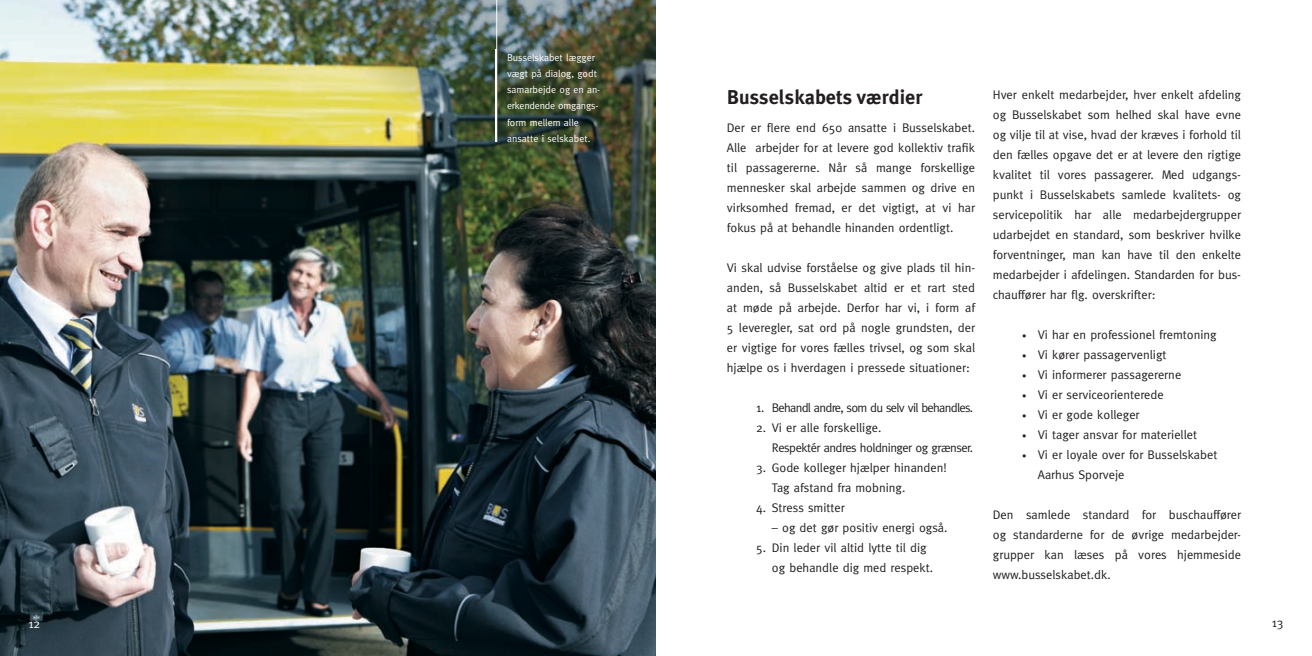
<style>
.page{position:relative;width:1312px;height:656px;background:#fff}
.page>*{position:absolute;margin:0;border:0;box-sizing:border-box;transform-origin:0 0}
.t1{font:700 20px "Meta Plus";color:#231f20}
.t2{font:12.5px/20px "Meta Normal";color:#231f20;text-align:justify}
.t3{font:12.5px/20px "Meta Normal";letter-spacing:-.04em;color:#231f20}
.t4{font:12.5px "Meta Normal";letter-spacing:-.055em;color:#231f20}
.t5{font:12.5px "Meta Normal";color:#fff}
.t6{font:10px/16.2px "Meta Normal";color:#fff}
.s1{font-size:8.75px}
</style>
<div class="page">
<img style="left:0;top:234px;width:656px;height:422px">
<img style="left:0;top:0;width:656px;height:234px">
<hr style="left:496px;top:0;width:1px;height:142px;background:#fff">
<hr style="left:494px;top:50px;width:2px;height:92px;background:#fff">
<p class="t6" style="left:507px;top:49px;width:95px">Busselskabet lægger vægt på dialog, godt samarbejde og en an&shy;erkendende omgangs&shy;form mellem alle ansatte i selskabet.</p>
<h1 class="t1" style="left:726px;top:86px;width:197px">Busselskabets værdier</h1>
<p class="t2" style="left:726px;top:117px;width:250px">Der er flere end 650 ansatte i Busselskabet.<br>Alle arbejder for at levere god kollektiv trafik til passagererne. Når så mange forskellige mennesker skal arbejde sammen og drive en virksomhed fremad, er det vigtigt, at vi har fokus på at behandle hinanden ordentligt.</p>
<p class="t2" style="left:726px;top:257px;width:250px">Vi skal udvise forståelse og give plads til hin&shy;anden, så Busselskabet altid er et rart sted at møde på arbejde. Derfor har vi, i form af 5 leveregler, sat ord på nogle grundsten, der er vigtige for vores fælles trivsel, og som skal hjælpe os i hverdagen i pressede situationer:</p>
<p class="t4" style="left:756px;top:400px;width:218px">1. Behandl andre, som du selv vil behandles.</p>
<p class="t3" style="left:771px;top:417px;width:202px;text-indent:-16px">2. Vi er alle forskellige.<br>Respektér andres holdninger og grænser.</p>
<p class="t2" style="left:771px;top:457px;width:176px;text-indent:-16px">3. Gode kolleger hjælper hinanden!<br>Tag afstand fra mobning.</p>
<p class="t2" style="left:756px;top:497px;width:90px">4. Stress smitter</p>
<p class="t2" style="left:771px;top:517px;width:177px">– og det gør positiv energi også.</p>
<p class="t2" style="left:771px;top:537px;width:163px;text-indent:-16px">5. Din leder vil altid lytte til dig og behandle dig med respekt.</p>
<p class="t2" style="left:992px;top:84px;width:250px">Hver enkelt medarbejder, hver enkelt afdeling og Busselskabet som helhed skal have evne og vilje til at vise, hvad der kræves i forhold til den fælles opgave det er at levere den rigtige kvalitet til vores passagerer. Med udgangs&shy;punkt i Busselskabets samlede kvalitets- og servicepolitik har alle medarbejdergrupper udarbejdet en standard, som beskriver hvilke forventninger, man kan have til den enkelte medarbejder i afdelingen. Standarden for bus&shy;chauffører har flg. overskrifter:</p>
<p class="t2" style="left:1021px;top:324px;width:196px"><span class="s1">•</span> Vi har en professionel fremtoning</p>
<p class="t2" style="left:1021px;top:344px;width:146px"><span class="s1">•</span> Vi kører passagervenligt</p>
<p class="t2" style="left:1021px;top:364px;width:161px"><span class="s1">•</span> Vi informerer passagererne</p>
<p class="t2" style="left:1021px;top:384px;width:143px"><span class="s1">•</span> Vi er serviceorienterede</p>
<p class="t2" style="left:1021px;top:404px;width:119px"><span class="s1">•</span> Vi er gode kolleger</p>
<p class="t2" style="left:1021px;top:424px;width:176px"><span class="s1">•</span> Vi tager ansvar for materiellet</p>
<p class="t2" style="left:1037px;top:444px;width:181px;text-indent:-16px"><span class="s1">•</span> Vi er loyale over for Busselskabet<br>Aarhus Sporveje</p>
<p class="t2" style="left:992px;top:504px;width:250px">Den samlede standard for buschauffører og standarderne for de øvrige medarbejder&shy;grupper kan læses på vores hjemmeside www.busselskabet.dk.</p>
<p class="t5" style="left:28px;top:616px;width:13px">12</p>
<p class="t2" style="left:1271px;top:612px;width:13px">13</p>
</div>
